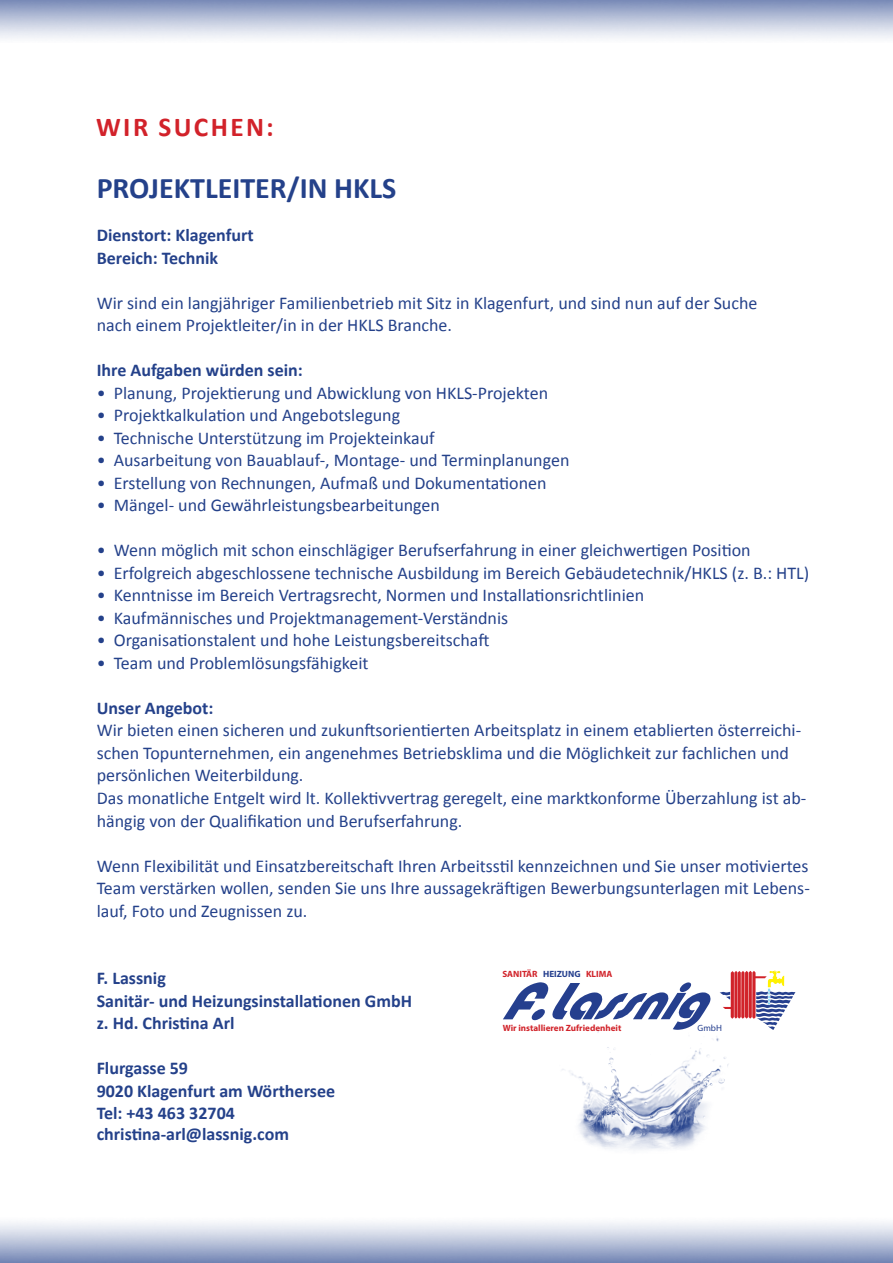
<style>
.page{position:relative;width:893px;height:1263px;background:#fff}
.page>*{position:absolute;margin:0;border:0;box-sizing:border-box;transform-origin:0 0}
.t1{font:700 30px "Calibri";color:#24418a}
.t2{font:700 27.3px "Calibri";letter-spacing:.09em;color:#d2222a}
.t3{font:18px/22.5px "Calibri";color:#24418a}
.t4{font:700 18px/22.5px "Calibri";color:#24418a}
.t5{font:700 9px "Myriad Pro";color:#d1232a}
.t6{font:9px "Myriad Pro";color:#253f8e}
.s1{color:#253f8e}
</style>
<div class="page">
<svg style="left:503px;top:982px;width:208px;height:48px"></svg>
<svg style="left:720px;top:971px;width:75px;height:59px"></svg>
<img style="left:562px;top:1030px;width:167px;height:124px">
<h2 class="t2" style="left:96px;top:110px;width:179px">WIR SUCHEN:</h2>
<h1 class="t1" style="left:97px;top:169px;width:301px">PROJEKTLEITER/IN HKLS</h1>
<p class="t4" style="left:97px;top:224px;width:158px">Dienstort: Klagenfurt<br>Bereich: Technik</p>
<p class="t3" style="left:97px;top:292px;width:662px">Wir sind ein langjähriger Familienbetrieb mit Sitz in Klagenfurt, und sind nun auf der Suche nach einem Projektleiter/in in der HKLS Branche.</p>
<p class="t4" style="left:97px;top:359px;width:208px">Ihre Aufgaben würden sein:</p>
<p class="t3" style="left:97px;top:382px;width:453px">• Planung, Projektierung und Abwicklung von HKLS‐Projekten</p>
<p class="t3" style="left:97px;top:404px;width:305px">• Projektkalkulation und Angebotslegung</p>
<p class="t3" style="left:97px;top:427px;width:339px">• Technische Unterstützung im Projekteinkauf</p>
<p class="t3" style="left:97px;top:449px;width:474px">• Ausarbeitung von Bauablauf‐, Montage‐ und Terminplanungen</p>
<p class="t3" style="left:97px;top:472px;width:451px">• Erstellung von Rechnungen, Aufmaß und Dokumentationen</p>
<p class="t3" style="left:97px;top:494px;width:345px">• Mängel‐ und Gewährleistungsbearbeitungen</p>
<p class="t3" style="left:97px;top:539px;width:655px">• Wenn möglich mit schon einschlägiger Berufserfahrung in einer gleichwertigen Position</p>
<p class="t3" style="left:97px;top:562px;width:714px">• Erfolgreich abgeschlossene technische Ausbildung im Bereich Gebäudetechnik/HKLS (z. B.: HTL)</p>
<p class="t3" style="left:97px;top:584px;width:549px">• Kenntnisse im Bereich Vertragsrecht, Normen und Installationsrichtlinien</p>
<p class="t3" style="left:97px;top:607px;width:413px">• Kaufmännisches und Projektmanagement‐Verständnis</p>
<p class="t3" style="left:97px;top:629px;width:394px">• Organisationstalent und hohe Leistungsbereitschaft</p>
<p class="t3" style="left:97px;top:652px;width:273px">• Team und Problemlösungsfähigkeit</p>
<p class="t4" style="left:97px;top:697px;width:118px">Unser Angebot:</p>
<p class="t3" style="left:97px;top:719px;width:711px">Wir bieten einen sicheren und zukunftsorientierten Arbeitsplatz in einem etablierten österreichi‐ schen Topunternehmen, ein angenehmes Betriebsklima und die Möglichkeit zur fachlichen und persönlichen Weiterbildung.<br>Das monatliche Entgelt wird lt. Kollektivvertrag geregelt, eine marktkonforme Überzahlung ist ab‐ hängig von der Qualifikation und Berufserfahrung.</p>
<p class="t3" style="left:97px;top:854px;width:715px;text-align:justify">Wenn Flexibilität und Einsatzbereitschaft Ihren Arbeitsstil kennzeichnen und Sie unser motiviertes Team verstärken wollen, senden Sie uns Ihre aussagekräftigen Bewerbungsunterlagen mit Lebens‐ lauf, Foto und Zeugnissen zu.</p>
<p class="t4" style="left:97px;top:967px;width:317px">F. Lassnig<br>Sanitär- und Heizungsinstallationen GmbH z. Hd. Christina Arl</p>
<p class="t4" style="left:97px;top:1057px;width:240px;line-height:22px">Flurgasse 59<br>9020 Klagenfurt am Wörthersee<br>Tel: +43 463 32704 christina-arl@lassnig.com</p>
<p class="t5" style="left:502px;top:968px;width:112px">SANITÄR <span class="s1">HEIZUNG</span> KLIMA</p>
<p class="t5" style="left:503px;top:1022px;width:120px">Wir installieren Zufriedenheit</p>
<p class="t6" style="left:697px;top:1023px;width:26px">GmbH</p>
</div>
